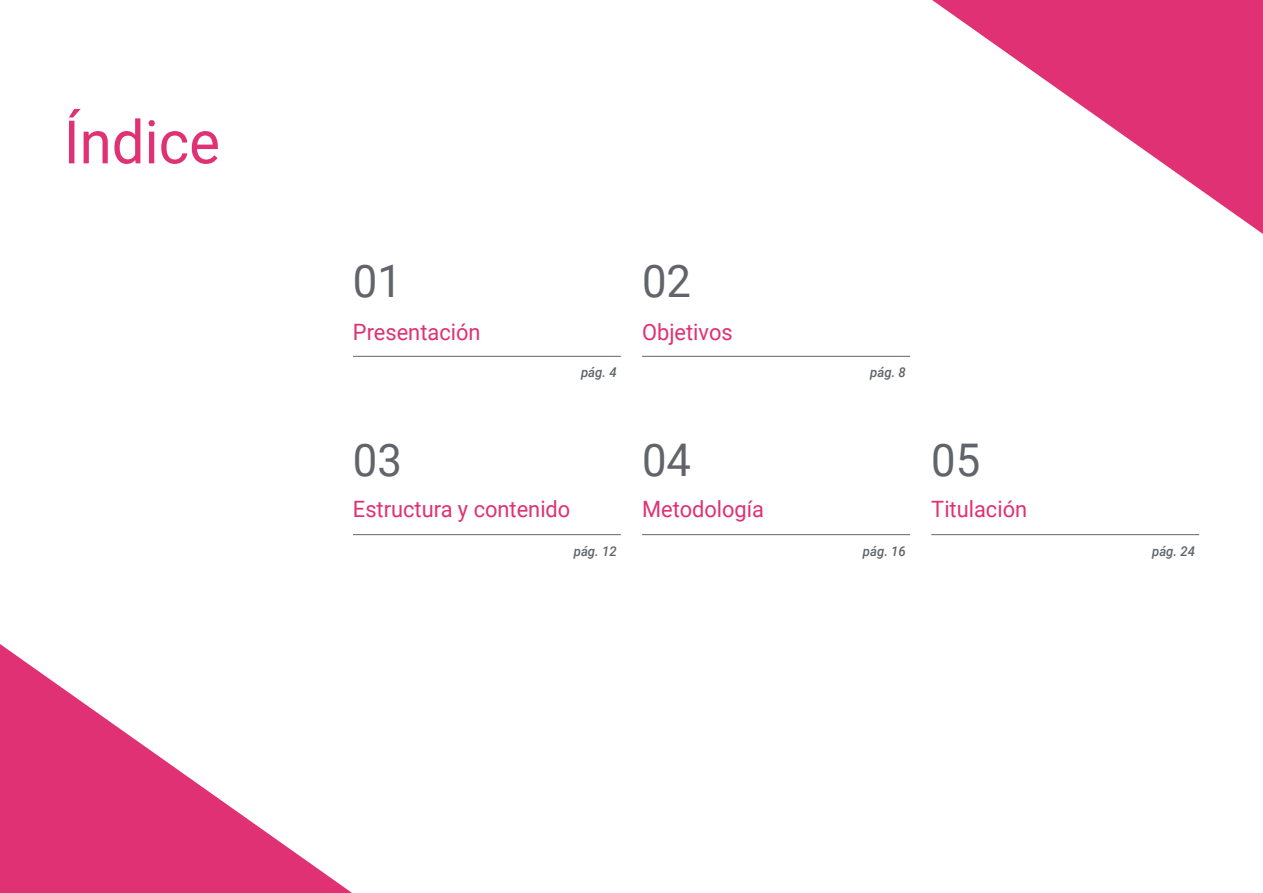
<style>
.page{position:relative;width:1263px;height:893px;background:#fff}
.page>*{position:absolute;margin:0;border:0;box-sizing:border-box;transform-origin:0 0}
.t1{font:60px "Roboto";color:#df3174}
.t2{font:45px "Roboto";color:#61646a}
.t3{font:22.5px "Roboto";color:#df3174}
.t4{font:italic 500 13.5px "Roboto";color:#61646a}
</style>
<div class="page">
<svg style="left:0;top:644px;width:352px;height:249px"></svg>
<svg style="left:932px;top:0;width:331px;height:234px"></svg>
<hr style="left:353px;top:356px;width:268px;height:1px;background:#61646a">
<hr style="left:353px;top:534px;width:268px;height:1px;background:#61646a">
<hr style="left:642px;top:356px;width:268px;height:1px;background:#61646a">
<hr style="left:642px;top:534px;width:268px;height:1px;background:#61646a">
<hr style="left:931px;top:534px;width:268px;height:1px;background:#61646a">
<h1 class="t1" style="left:64px;top:100px;width:158px">Índice</h1>
<h2 class="t2" style="left:353px;top:250px;width:51px">01</h2>
<h2 class="t2" style="left:642px;top:250px;width:51px">02</h2>
<p class="t3" style="left:353px;top:316px;width:129px">Presentación</p>
<p class="t4" style="left:581px;top:363px;width:37px">pág. 4</p>
<p class="t3" style="left:642px;top:316px;width:92px">Objetivos</p>
<h2 class="t2" style="left:353px;top:428px;width:51px">03</h2>
<h2 class="t2" style="left:642px;top:428px;width:51px">04</h2>
<p class="t4" style="left:870px;top:363px;width:37px">pág. 8</p>
<h2 class="t2" style="left:931px;top:428px;width:51px">05</h2>
<p class="t3" style="left:353px;top:493px;width:219px">Estructura y contenido</p>
<p class="t4" style="left:574px;top:541px;width:44px">pág. 12</p>
<p class="t3" style="left:642px;top:493px;width:123px">Metodología</p>
<p class="t3" style="left:931px;top:493px;width:97px">Titulación</p>
<p class="t4" style="left:863px;top:541px;width:44px">pág. 16</p>
<p class="t4" style="left:1152px;top:541px;width:44px">pág. 24</p>
</div>
